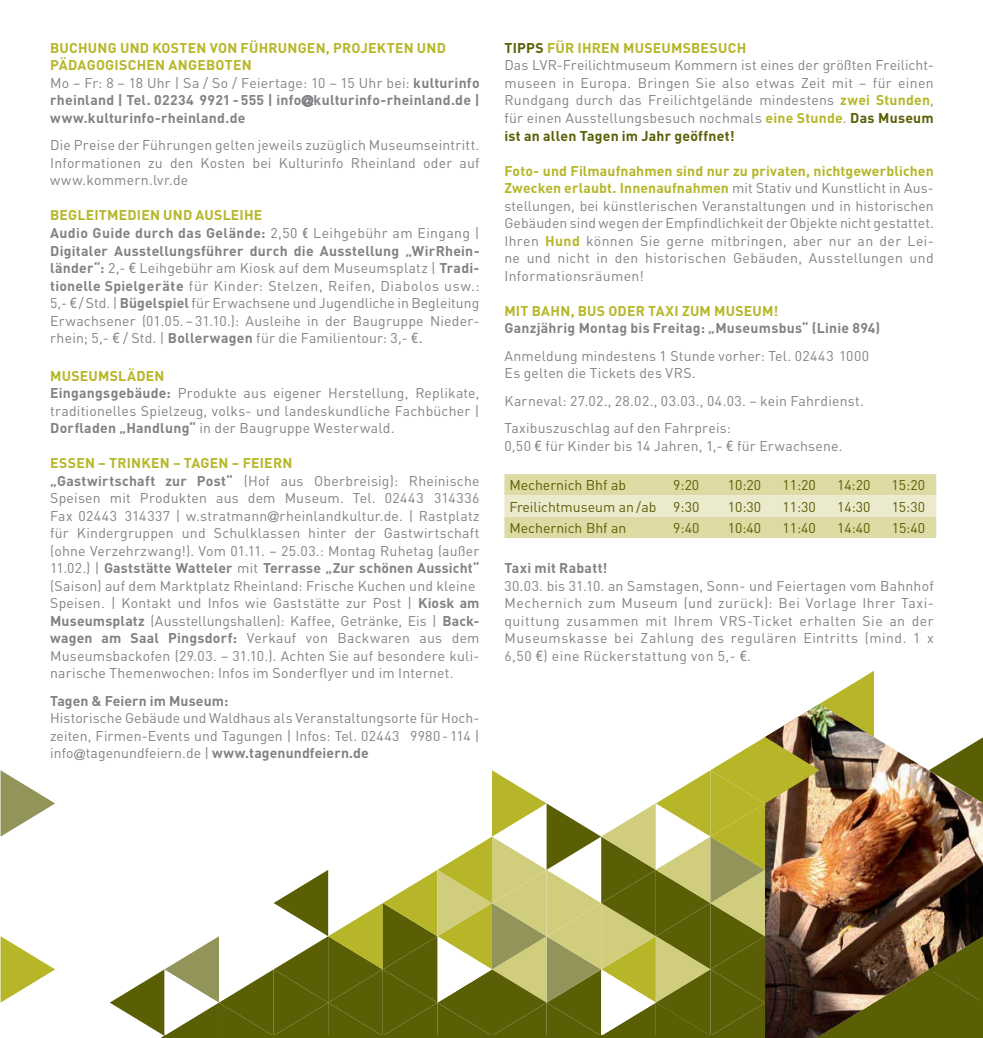
<style>
.page{position:relative;width:983px;height:1038px;background:#fff}
.page>*{position:absolute;margin:0;border:0;box-sizing:border-box;transform-origin:0 0}
.t1{font:14px/17.5px "DIN";letter-spacing:.015em;color:#808285}
.t2{font:700 14px/17.5px "DIN";letter-spacing:.015em;color:#808285}
.t3{font:14px "DIN";color:#5a5e04}
.t4{font:700 14px "DIN";letter-spacing:.015em;color:#b6b628}
.s1{color:#b6b628}
.s2{font-weight:400}
.s3{font-family:"DIN Neuzeit Grotesk Std";font-weight:300}
.s4{font-weight:700;color:#b6b628}
.s5{font-weight:700}
.s6{font-family:"DIN Neuzeit Grotesk Std";font-weight:700;font-stretch:condensed}
.s7{font-weight:700;color:#5a5e04}
</style>
<div class="page">
<svg style="left:302px;top:95px;width:11px;height:12px"></svg>
<svg style="left:504px;top:474px;width:432px;height:64px;background:#e2e0b2"></svg>
<svg style="left:1px;top:936px;width:54px;height:66px"></svg>
<svg style="left:1px;top:770px;width:54px;height:66px"></svg>
<svg style="left:110px;top:671px;width:872px;height:366px"></svg>
<p class="t2" style="left:50px;top:40px;width:431px"><span class="s1">BUCHUNG UND KOSTEN VON FÜHRUNGEN, PROJEKTEN UND PÄDAGOGISCHEN ANGEBOTEN<br></span><span class="s2">Mo – Fr: 8 – 18 Uhr | Sa / So / Feiertage: 10 – 15 Uhr bei:</span> kulturinfo rheinland | Tel. 02234 9921 - 555 | info<span class="s3">@</span>kulturinfo-rheinland.de | www.kulturinfo-rheinland.de</p>
<p class="t1" style="left:50px;top:138px;width:431px;text-align:justify">Die Preise der Führungen gelten jeweils zuzüglich Museumseintritt.<br>Informationen zu den Kosten bei Kulturinfo Rheinland oder auf www.kommern.lvr.de</p>
<p class="t1" style="left:50px;top:208px;width:431px"><span class="s4">BEGLEITMEDIEN UND AUSLEIHE<br></span><span class="s5">Audio Guide durch das Gelände:</span> 2,50 <span class="s6">€</span> Leihgebühr am Eingang | <span class="s5">Digitaler Ausstellungsführer durch die Ausstellung „WirRhein&shy;länder“:</span> 2,- <span class="s3">€</span> Leihgebühr am Kiosk auf dem Museumsplatz | <span class="s5">Tradi&shy;tionelle Spielgeräte</span> für Kinder: Stelzen, Reifen, Diabolos usw.:<br>5,- <span class="s3">€</span> / Std. | <span class="s5">Bügelspiel</span> für Erwachsene und Jugendliche in Begleitung Erwachsener (01.05. – 31.10.): Ausleihe in der Baugruppe Nieder&shy;rhein; 5,- <span class="s3">€</span> / Std. | <span class="s5">Bollerwagen</span> für die Familientour: 3,- <span class="s3">€.</span></p>
<p class="t1" style="left:50px;top:368px;width:431px"><span class="s4">MUSEUMSLÄDEN<br></span><span class="s5">Eingangsgebäude:</span> Produkte aus eigener Herstellung, Replikate, traditionelles Spielzeug, volks- und landeskundliche Fachbücher | <span class="s5">Dorfladen „Handlung“</span> in der Baugruppe Westerwald.</p>
<p class="t1" style="left:50px;top:456px;width:431px"><span class="s4">ESSEN – TRINKEN – TAGEN – FEIERN<br></span><span class="s5">„Gastwirtschaft zur Post“</span> (Hof aus Oberbreisig): Rheinische Speisen mit Produkten aus dem Museum. Tel. 02443 314336<br>Fax 02443 314337 | w.stratmann<span class="s3">@</span>rheinlandkultur.de. | Rastplatz für Kindergruppen und Schulklassen hinter der Gastwirtschaft (ohne Verzehrzwang!). Vom 01.11. – 25.03.: Montag Ruhetag (außer 11.02.) | <span class="s5">Gaststätte Watteler</span> mit <span class="s5">Terrasse „Zur schönen Aussicht“ </span>(Saison) auf dem Marktplatz Rheinland: Frische Kuchen und kleine Speisen. | Kontakt und Infos wie Gaststätte zur Post | <span class="s5">Kiosk am Museumsplatz</span> (Ausstellungshallen): Kaffee, Getränke, Eis | <span class="s5">Back&shy;wagen am Saal Pingsdorf:</span> Verkauf von Backwaren aus dem Museumsbackofen (29.03. – 31.10.). Achten Sie auf besondere kuli&shy;narische Themenwochen: Infos im Sonderflyer und im Internet.</p>
<p class="t2" style="left:50px;top:693px;width:180px">Tagen &amp; Feiern im Museum:</p>
<p class="t1" style="left:50px;top:711px;width:431px;text-align:justify">Historische Gebäude und Waldhaus als Veranstaltungsorte für Hoch&shy;zeiten, Firmen-Events und Tagungen | Infos: Tel. 02443 9980 - 114 | info<span class="s3">@</span>tagenundfeiern.de | <span class="s5">www.tagenundfeiern.de</span></p>
<p class="t1" style="left:504px;top:41px;width:431px"><span class="s7">TIPPS</span> <span class="s4">FÜR IHREN MUSEUMSBESUCH<br></span>Das LVR-Freilichtmuseum Kommern ist eines der größten Freilicht&shy;museen in Europa. Bringen Sie also etwas Zeit mit – für einen Rundgang durch das Freilichtgelände mindestens <span class="s4">zwei Stunden</span>, für einen Ausstellungsbesuch nochmals <span class="s4">eine Stunde</span>. <span class="s7">Das Museum ist an allen Tagen im Jahr geöffnet!</span></p>
<p class="t1" style="left:504px;top:163px;width:431px;text-align:justify"><span class="s4">Foto- und Filmaufnahmen sind nur zu privaten, nichtgewerblichen Zwecken erlaubt. Innenaufnahmen</span> mit Stativ und Kunstlicht in Aus&shy;stellungen, bei künstlerischen Veranstaltungen und in historischen Gebäuden sind wegen der Empfindlichkeit der Objekte nicht gestattet.<br>Ihren <span class="s4">Hund</span> können Sie gerne mitbringen, aber nur an der Lei&shy;ne und nicht in den historischen Gebäuden, Ausstellungen und Informationsräumen!</p>
<p class="t4" style="left:504px;top:305px;width:275px">MIT BAHN, BUS ODER TAXI ZUM MUSEUM!</p>
<p class="t2" style="left:504px;top:320px;width:377px">Ganzjährig Montag bis Freitag: „Museumsbus“ (Linie 894)</p>
<p class="t1" style="left:504px;top:348px;width:366px">Anmeldung mindestens 1 Stunde vorher: Tel. 02443 1000<br>Es gelten die Tickets des VRS.</p>
<p class="t1" style="left:504px;top:388px;width:361px;line-height:27.5px">Karneval: 27.02., 28.02., 03.03., 04.03. – kein Fahrdienst.<br>Taxibuszuschlag auf den Fahrpreis:</p>
<p class="t1" style="left:504px;top:438px;width:340px">0,50 <span class="s3">€</span> für Kinder bis 14 Jahren, 1,- <span class="s3">€</span> für Erwachsene.</p>
<p class="t3" style="left:509px;top:480px;width:118px">Mechernich Bhf ab</p>
<p class="t3" style="left:673px;top:480px;width:28px">9:20</p>
<p class="t3" style="left:727px;top:480px;width:35px">10:20</p>
<p class="t3" style="left:782px;top:480px;width:35px">11:20</p>
<p class="t3" style="left:836px;top:480px;width:35px">14:20</p>
<p class="t3" style="left:891px;top:480px;width:35px">15:20</p>
<p class="t3" style="left:509px;top:501px;width:191px">Freilichtmuseum an /ab 9:30</p>
<p class="t3" style="left:727px;top:501px;width:35px">10:30</p>
<p class="t3" style="left:782px;top:501px;width:35px">11:30</p>
<p class="t3" style="left:836px;top:501px;width:35px">14:30</p>
<p class="t3" style="left:891px;top:501px;width:35px">15:30</p>
<p class="t3" style="left:509px;top:523px;width:118px">Mechernich Bhf an</p>
<p class="t3" style="left:673px;top:523px;width:28px">9:40</p>
<p class="t3" style="left:727px;top:523px;width:35px">10:40</p>
<p class="t3" style="left:782px;top:523px;width:35px">11:40</p>
<p class="t3" style="left:836px;top:523px;width:35px">14:40</p>
<p class="t3" style="left:891px;top:523px;width:35px">15:40</p>
<p class="t2" style="left:504px;top:560px;width:104px">Taxi mit Rabatt!</p>
<p class="t1" style="left:504px;top:578px;width:431px;text-align:justify">30.03. bis 31.10. an Samstagen, Sonn- und Feiertagen vom Bahnhof Mechernich zum Museum (und zurück): Bei Vorlage Ihrer Taxi&shy;quittung zusammen mit Ihrem VRS-Ticket erhalten Sie an der Museumskasse bei Zahlung des regulären Eintritts (mind. 1 x 6,50 <span class="s3">€</span>) eine Rückerstattung von 5,- <span class="s3">€</span>.</p>
</div>
